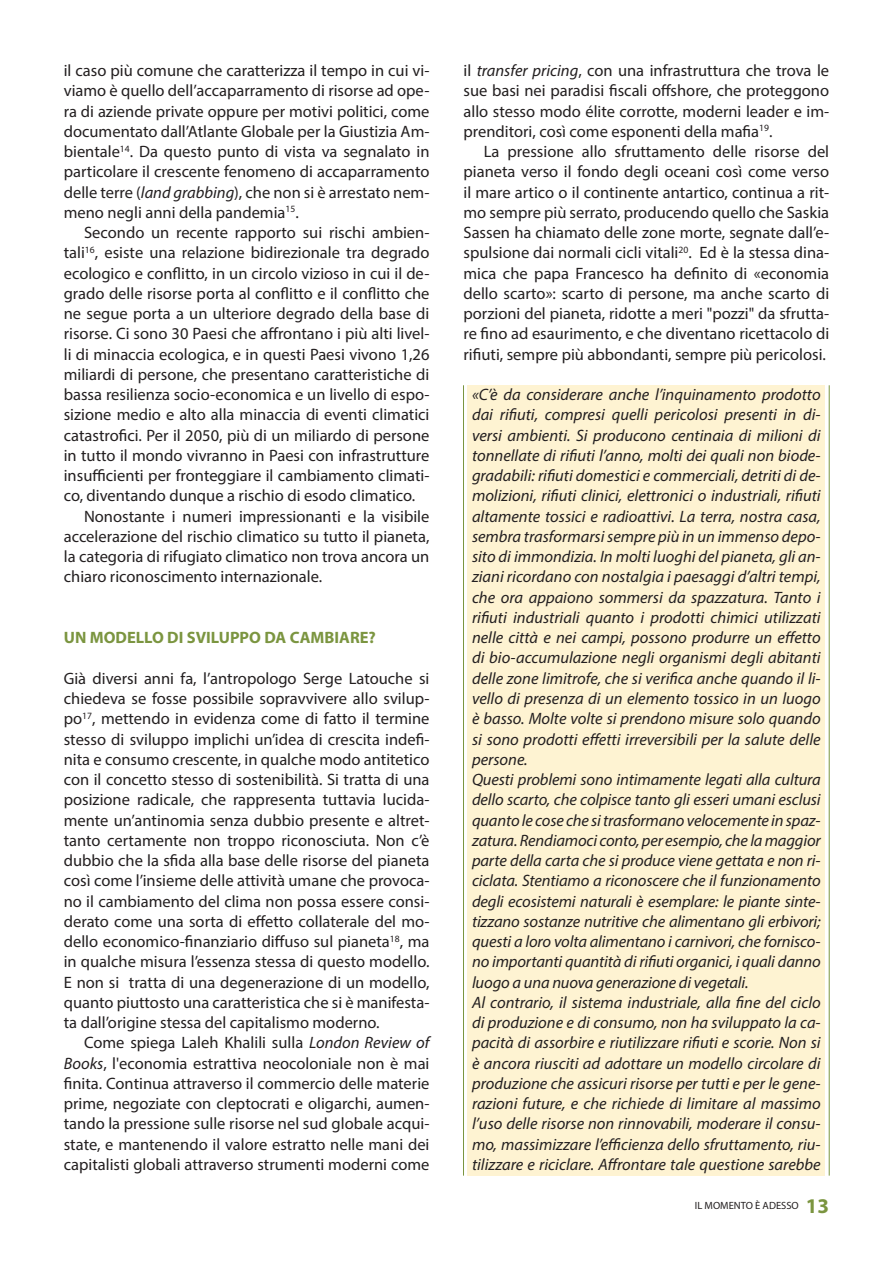
<style>
.page{position:relative;width:893px;height:1263px;background:#fff}
.page>*{position:absolute;margin:0;border:0;box-sizing:border-box;transform-origin:0 0}
.t1{font:16.5px/20.2px "Myriad Pro";color:#231f20;text-align:justify}
.t2{font:italic 16.5px/20.2px "Myriad Pro";color:#231f20;text-align:justify}
.t3{font:700 16.5px "Myriad Pro";color:#7b9540}
.t4{font:10.5px "Myriad Pro";color:#231f20}
.s1{font-style:italic}
.s2{font-weight:700;font-size:21px;color:#7b9540}
</style>
<div class="page">
<div style="left:468px;top:385px;width:357px;height:790px;background:#fef3d2"></div>
<hr style="left:463px;top:385px;width:1px;height:790px;background:#7b9540">
<hr style="left:829px;top:385px;width:1px;height:790px;background:#7b9540">
<p class="t1" style="left:64px;top:60px;width:367px">il caso più comune che caratterizza il tempo in cui vi&shy;viamo è quello dell’accaparramento di risorse ad ope&shy;ra di aziende private oppure per motivi politici, come documentato dall’Atlante Globale per la Giustizia Am&shy;bientale<sup>14</sup>. Da questo punto di vista va segnalato in particolare il crescente fenomeno di accaparramento delle terre (<span class="s1">land grabbing</span>), che non si è arrestato nem&shy;meno negli anni della pandemia<sup>15</sup>.</p>
<p class="t1" style="left:64px;top:222px;width:367px;text-indent:20px">Secondo un recente rapporto sui rischi ambien&shy;tali<sup>16</sup>, esiste una relazione bidirezionale tra degrado ecologico e conflitto, in un circolo vizioso in cui il de&shy;grado delle risorse porta al conflitto e il conflitto che ne segue porta a un ulteriore degrado della base di risorse. Ci sono 30 Paesi che affrontano i più alti livel&shy;li di minaccia ecologica, e in questi Paesi vivono 1,26 miliardi di persone, che presentano caratteristiche di bassa resilienza socio-economica e un livello di espo&shy;sizione medio e alto alla minaccia di eventi climatici catastrofici. Per il 2050, più di un miliardo di persone in tutto il mondo vivranno in Paesi con infrastrutture insufficienti per fronteggiare il cambiamento climati&shy;co, diventando dunque a rischio di esodo climatico.</p>
<p class="t1" style="left:64px;top:506px;width:367px;text-indent:20px">Nonostante i numeri impressionanti e la visibile accelerazione del rischio climatico su tutto il pianeta, la categoria di rifugiato climatico non trova ancora un chiaro riconoscimento internazionale.</p>
<p class="t3" style="left:64px;top:627px;width:314px">UN MODELLO DI SVILUPPO DA CAMBIARE?</p>
<p class="t1" style="left:64px;top:668px;width:367px">Già diversi anni fa, l’antropologo Serge Latouche si chiedeva se fosse possibile sopravvivere allo svilup&shy;po<sup>17</sup>, mettendo in evidenza come di fatto il termine stesso di sviluppo implichi un’idea di crescita indefi&shy;nita e consumo crescente, in qualche modo antitetico con il concetto stesso di sostenibilità. Si tratta di una posizione radicale, che rappresenta tuttavia lucida&shy;mente un’antinomia senza dubbio presente e altret&shy;tanto certamente non troppo riconosciuta. Non c’è dubbio che la sfida alla base delle risorse del pianeta così come l’insieme delle attività umane che provoca&shy;no il cambiamento del clima non possa essere consi&shy;derato come una sorta di effetto collaterale del mo&shy;dello economico-finanziario diffuso sul pianeta<sup>18</sup>, ma in qualche misura l’essenza stessa di questo modello.<br>E non si tratta di una degenerazione di un modello, quanto piuttosto una caratteristica che si è manifesta&shy;ta dall’origine stessa del capitalismo moderno.</p>
<p class="t1" style="left:64px;top:1032px;width:367px;text-indent:20px">Come spiega Laleh Khalili sulla <span class="s1">London Review of Books</span>, l'economia estrattiva neocoloniale non è mai finita. Continua attraverso il commercio delle materie prime, negoziate con cleptocrati e oligarchi, aumen&shy;tando la pressione sulle risorse nel sud globale acqui&shy;state, e mantenendo il valore estratto nelle mani dei capitalisti globali attraverso strumenti moderni come</p>
<p class="t1" style="left:463px;top:60px;width:367px">il <span class="s1">transfer pricing</span>, con una infrastruttura che trova le sue basi nei paradisi fiscali offshore, che proteggono allo stesso modo élite corrotte, moderni leader e im&shy;prenditori, così come esponenti della mafia<sup>19</sup>.</p>
<p class="t1" style="left:463px;top:141px;width:367px;text-indent:20px">La pressione allo sfruttamento delle risorse del pianeta verso il fondo degli oceani così come verso il mare artico o il continente antartico, continua a rit&shy;mo sempre più serrato, producendo quello che Saskia Sassen ha chiamato delle zone morte, segnate dall’e&shy;spulsione dai normali cicli vitali<sup>20</sup>. Ed è la stessa dina&shy;mica che papa Francesco ha definito di «economia dello scarto»: scarto di persone, ma anche scarto di porzioni del pianeta, ridotte a meri "pozzi" da sfrutta&shy;re fino ad esaurimento, e che diventano ricettacolo di rifiuti, sempre più abbondanti, sempre più pericolosi.</p>
<p class="t2" style="left:472px;top:384px;width:350px">«C’è da considerare anche l’inquinamento prodotto dai rifiuti, compresi quelli pericolosi presenti in di&shy;versi ambienti. Si producono centinaia di milioni di tonnellate di rifiuti l’anno, molti dei quali non biode&shy;gradabili: rifiuti domestici e commerciali, detriti di de&shy;molizioni, rifiuti clinici, elettronici o industriali, rifiuti altamente tossici e radioattivi. La terra, nostra casa, sembra trasformarsi sempre più in un immenso depo&shy;sito di immondizia. In molti luoghi del pianeta, gli an&shy;ziani ricordano con nostalgia i paesaggi d’altri tempi, che ora appaiono sommersi da spazzatura. Tanto i rifiuti industriali quanto i prodotti chimici utilizzati nelle città e nei campi, possono produrre un effetto di bio-accumulazione negli organismi degli abitanti delle zone limitrofe, che si verifica anche quando il li&shy;vello di presenza di un elemento tossico in un luogo è basso. Molte volte si prendono misure solo quando si sono prodotti effetti irreversibili per la salute delle persone.</p>
<p class="t2" style="left:472px;top:769px;width:350px">Questi problemi sono intimamente legati alla cultura dello scarto, che colpisce tanto gli esseri umani esclusi quanto le cose che si trasformano velocemente in spaz&shy;zatura. Rendiamoci conto, per esempio, che la maggior parte della carta che si produce viene gettata e non ri&shy;ciclata. Stentiamo a riconoscere che il funzionamento degli ecosistemi naturali è esemplare: le piante sinte&shy;tizzano sostanze nutritive che alimentano gli erbivori; questi a loro volta alimentano i carnivori, che fornisco&shy;no importanti quantità di rifiuti organici, i quali danno luogo a una nuova generazione di vegetali.</p>
<p class="t2" style="left:472px;top:992px;width:350px">Al contrario, il sistema industriale, alla fine del ciclo di produzione e di consumo, non ha sviluppato la ca&shy;pacità di assorbire e riutilizzare rifiuti e scorie. Non si è ancora riusciti ad adottare un modello circolare di produzione che assicuri risorse per tutti e per le gene&shy;razioni future, e che richiede di limitare al massimo l’uso delle risorse non rinnovabili, moderare il consu&shy;mo, massimizzare l’efficienza dello sfruttamento, riu&shy;tilizzare e riciclare. Affrontare tale questione sarebbe</p>
<p class="t4" style="left:695px;top:1199px;width:136px">IL MOMENTO È ADESSO <span class="s2">13</span></p>
</div>
